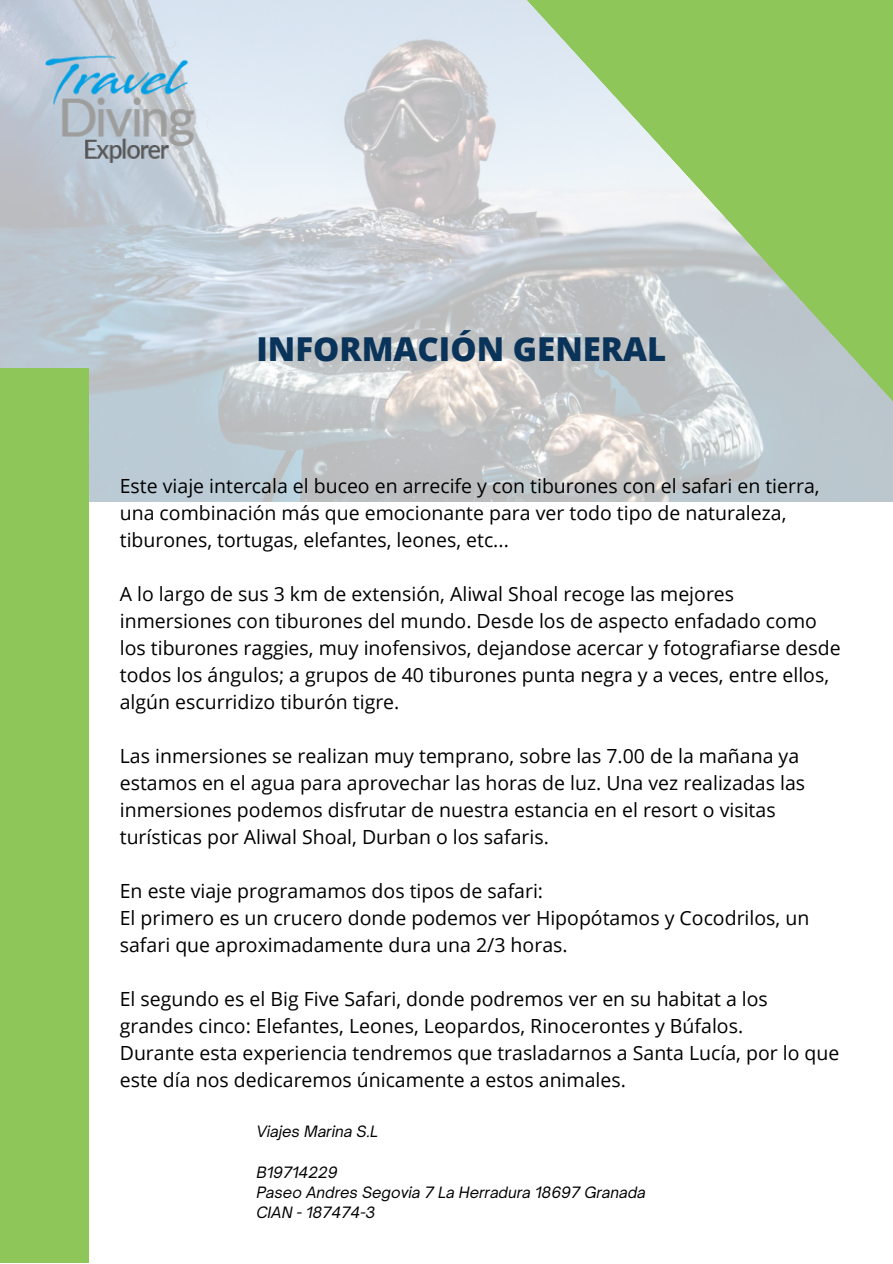
<style>
.page{position:relative;width:893px;height:1264px;background:#fff}
.page>*{position:absolute;margin:0;border:0;box-sizing:border-box;transform-origin:0 0}
.t1{font:800 33px "Open Sans";color:#0a335a}
.t2{font:19.5px/27px "Open Sans";color:#000}
.t3{font:italic 15px/20.2px "Open Sauce One";color:#000}
</style>
<div class="page">
<img style="left:0;top:0;width:892px;height:501px">
<img style="left:45px;top:48px;width:149px;height:135px">
<svg style="left:446px;top:0;width:446px;height:416px;background:#b5cea6"></svg>
<div style="left:0;top:368px;width:89px;height:894px;background:#8ec659"></div>
<h1 class="t1" style="left:256px;top:325px;width:411px">INFORMACIÓN GENERAL</h1>
<p class="t2" style="left:120px;top:471px;width:701px">Este viaje intercala el buceo en arrecife y con tiburones con el safari en tierra, una combinación más que emocionante para ver todo tipo de naturaleza, tiburones, tortugas, elefantes, leones, etc...</p>
<p class="t2" style="left:120px;top:579px;width:722px">A lo largo de sus 3 km de extensión, Aliwal Shoal recoge las mejores inmersiones con tiburones del mundo. Desde los de aspecto enfadado como los tiburones raggies, muy inofensivos, dejandose acercar y fotografiarse desde todos los ángulos; a grupos de 40 tiburones punta negra y a veces, entre ellos, algún escurridizo tiburón tigre.</p>
<p class="t2" style="left:120px;top:741px;width:686px">Las inmersiones se realizan muy temprano, sobre las 7.00 de la mañana ya estamos en el agua para aprovechar las horas de luz. Una vez realizadas las inmersiones podemos disfrutar de nuestra estancia en el resort o visitas turísticas por Aliwal Shoal, Durban o los safaris.</p>
<p class="t2" style="left:120px;top:876px;width:691px">En este viaje programamos dos tipos de safari:<br>El primero es un crucero donde podemos ver Hipopótamos y Cocodrilos, un safari que aproximadamente dura una 2/3 horas.</p>
<p class="t2" style="left:120px;top:984px;width:721px">El segundo es el Big Five Safari, donde podremos ver en su habitat a los grandes cinco: Elefantes, Leones, Leopardos, Rinocerontes y Búfalos.<br>Durante esta experiencia tendremos que trasladarnos a Santa Lucía, por lo que este día nos dedicaremos únicamente a estos animales.</p>
<p class="t3" style="left:256px;top:1121px;width:123px">Viajes Marina S.L</p>
<p class="t3" style="left:256px;top:1161px;width:391px">B19714229<br>Paseo Andres Segovia 7 La Herradura 18697 Granada<br>CIAN - 187474-3</p>
</div>
